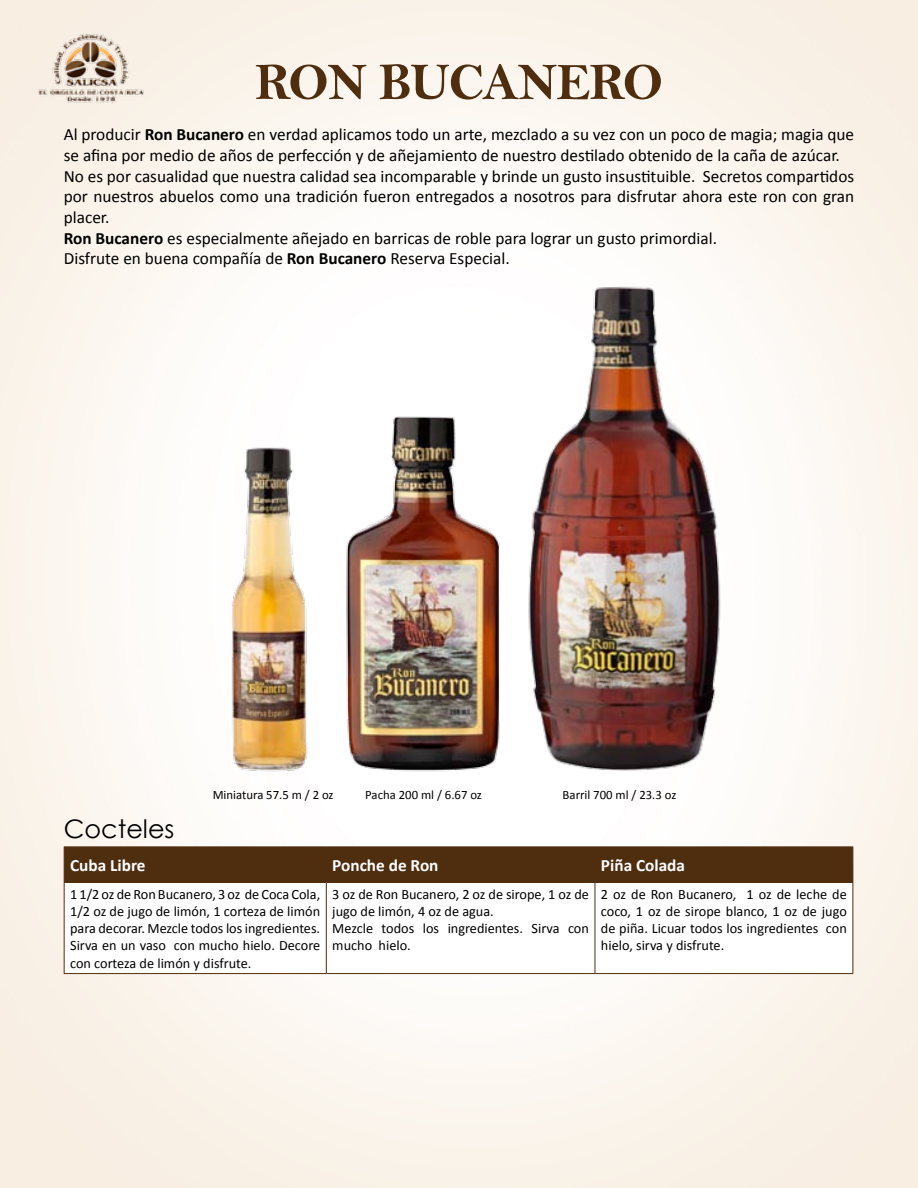
<style>
.page{position:relative;width:918px;height:1188px;background:#fff}
.page>*{position:absolute;margin:0;border:0;box-sizing:border-box;transform-origin:0 0}
.t1{font:52.5px "Bell MT Bold";letter-spacing:-.025em;color:#4f2e10}
.t2{font:25.5px "Century Gothic";color:#000}
.t3{font:17.25px/20.7px "Calibri";color:#000}
.t4{font:700 17.25px "Calibri";color:#fff}
.t5{font:14.25px/17.1px "Calibri";color:#000;text-align:justify}
.t6{font:12.75px "Calibri";color:#000}
.s1{font-weight:700}
</style>
<div class="page">
<img style="left:0;top:0;width:918px;height:1188px">
<img style="left:37px;top:32px;width:109px;height:73px">
<div style="left:65px;top:848px;width:788px;height:34px;background:#4f2e10"></div>
<svg style="left:65px;top:883px;width:788px;height:90px"></svg>
<hr style="left:64px;top:847px;width:262px;height:1px;background:#4f2e10">
<hr style="left:64px;top:847px;width:1px;height:35px;background:#4f2e10">
<hr style="left:326px;top:847px;width:269px;height:1px;background:#4f2e10">
<hr style="left:326px;top:847px;width:1px;height:35px;background:#4f2e10">
<hr style="left:595px;top:847px;width:258px;height:1px;background:#4f2e10">
<hr style="left:595px;top:847px;width:1px;height:35px;background:#4f2e10">
<hr style="left:853px;top:847px;width:1px;height:35px;background:#4f2e10">
<hr style="left:64px;top:882px;width:262px;height:1px;background:#4f2e10">
<hr style="left:64px;top:883px;width:1px;height:90px;background:#4f2e10">
<hr style="left:326px;top:882px;width:269px;height:1px;background:#4f2e10">
<hr style="left:326px;top:883px;width:1px;height:90px;background:#4f2e10">
<hr style="left:595px;top:882px;width:258px;height:1px;background:#4f2e10">
<hr style="left:595px;top:883px;width:1px;height:90px;background:#4f2e10">
<hr style="left:853px;top:883px;width:1px;height:90px;background:#4f2e10">
<hr style="left:64px;top:973px;width:262px;height:1px;background:#4f2e10">
<hr style="left:326px;top:973px;width:269px;height:1px;background:#4f2e10">
<hr style="left:595px;top:973px;width:258px;height:1px;background:#4f2e10">
<img style="left:516px;top:275px;width:215px;height:513px">
<img style="left:332px;top:394px;width:175px;height:393px">
<img style="left:220px;top:436px;width:97px;height:349px">
<h1 class="t1" style="left:255px;top:51px;width:410px">RON BUCANERO</h1>
<p class="t3" style="left:64px;top:124px;width:792px">Al producir <span class="s1">Ron Bucanero</span> en verdad aplicamos todo un arte, mezclado a su vez con un poco de magia; magia que se afina por medio de años de perfección y de añejamiento de nuestro destilado obtenido de la caña de azúcar.<br>No es por casualidad que nuestra calidad sea incomparable y brinde un gusto insustituible. Secretos compartidos por nuestros abuelos como una tradición fueron entregados a nosotros para disfrutar ahora este ron con gran placer.<br><span class="s1">Ron Bucanero</span> es especialmente añejado en barricas de roble para lograr un gusto primordial.<br>Disfrute en buena compañía de <span class="s1">Ron Bucanero</span> Reserva Especial.</p>
<h2 class="t2" style="left:64px;top:813px;width:112px">Cocteles</h2>
<p class="t6" style="left:213px;top:786px;width:122px">Miniatura 57.5 m / 2 oz</p>
<p class="t6" style="left:365px;top:786px;width:118px">Pacha 200 ml / 6.67 oz</p>
<p class="t6" style="left:563px;top:786px;width:115px">Barril 700 ml / 23.3 oz</p>
<p class="t4" style="left:70px;top:854px;width:77px">Cuba Libre</p>
<p class="t4" style="left:332px;top:854px;width:108px">Ponche de Ron</p>
<p class="t4" style="left:601px;top:854px;width:86px">Piña Colada</p>
<p class="t5" style="left:70px;top:886px;width:252px">1 1/2 oz de Ron Bucanero, 3 oz de Coca Cola, 1/2 oz de jugo de limón, 1 corteza de limón para decorar. Mezcle todos los ingredientes.<br>Sirva en un vaso con mucho hielo. Decore con corteza de limón y disfrute.</p>
<p class="t5" style="left:332px;top:886px;width:258px;text-align:left">3 oz de Ron Bucanero, 2 oz de sirope, 1 oz de jugo de limón, 4 oz de agua.<br>Mezcle todos los ingredientes. Sirva con mucho hielo.</p>
<p class="t5" style="left:601px;top:886px;width:247px">2 oz de Ron Bucanero, 1 oz de leche de coco, 1 oz de sirope blanco, 1 oz de jugo de piña. Licuar todos los ingredientes con hielo, sirva y disfrute.</p>
</div>
